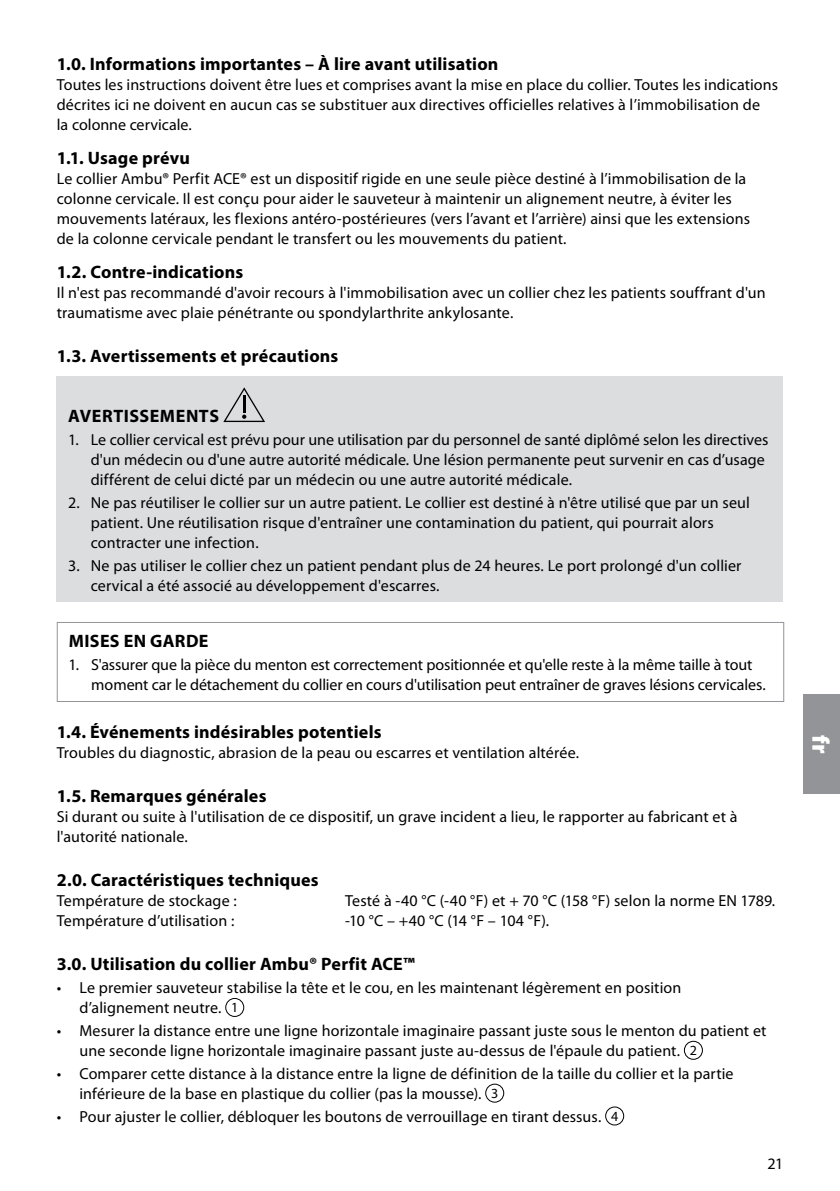
<style>
.page{position:relative;width:840px;height:1191px;background:#fff}
.page>*{position:absolute;margin:0;border:0;box-sizing:border-box;transform-origin:0 0}
.t1{font:900 24px "Myriad Pro";color:#fff}
.t2{font:700 18px "Myriad Pro";letter-spacing:.01em;color:#000}
.t3{font:700 18px "Myriad Pro";letter-spacing:.03em;color:#000}
.t4{font:16px/20px "Myriad Pro";letter-spacing:.005em;color:#000}
.s1{font-size:14px}
</style>
<div class="page">
<div style="left:802px;top:694px;width:37px;height:100px;background:#939498"></div>
<div style="left:57px;top:376px;width:725px;height:226px;background:#dcddde"></div>
<svg style="left:223px;top:387px;width:42px;height:35px"></svg>
<hr style="left:57px;top:622px;width:726px;height:1px;background:#939498">
<hr style="left:57px;top:623px;width:1px;height:78px;background:#939498">
<hr style="left:782px;top:623px;width:1px;height:78px;background:#939498">
<hr style="left:57px;top:701px;width:726px;height:1px;background:#939498">
<div style="left:225px;top:998px;width:19px;height:19px;border:1px solid #000;border-radius:50%"></div>
<div style="left:683px;top:1040px;width:19px;height:19px;border:1px solid #000;border-radius:50%"></div>
<div style="left:485px;top:1083px;width:19px;height:19px;border:1px solid #000;border-radius:50%"></div>
<div style="left:604px;top:1106px;width:20px;height:19px;border:1px solid #000;border-radius:50%"></div>
<p class="t2" style="left:57px;top:52px;width:443px">1.0. Informations importantes – À lire avant utilisation</p>
<p class="t4" style="left:57px;top:75px;width:722px">Toutes les instructions doivent être lues et comprises avant la mise en place du collier. Toutes les indications décrites ici ne doivent en aucun cas se substituer aux directives officielles relatives à l’immobilisation de<br>la colonne cervicale.</p>
<p class="t2" style="left:57px;top:146px;width:135px">1.1. Usage prévu</p>
<p class="t4" style="left:57px;top:169px;width:694px">Le collier Ambu® Perfit ACE® est un dispositif rigide en une seule pièce destiné à l’immobilisation de la colonne cervicale. Il est conçu pour aider le sauveteur à maintenir un alignement neutre, à éviter les mouvements latéraux, les flexions antéro-postérieures (vers l’avant et l’arrière) ainsi que les extensions de la colonne cervicale pendant le transfert ou les mouvements du patient.</p>
<p class="t2" style="left:57px;top:260px;width:188px">1.2. Contre-indications</p>
<p class="t4" style="left:57px;top:283px;width:710px">Il n'est pas recommandé d'avoir recours à l'immobilisation avec un collier chez les patients souffrant d'un traumatisme avec plaie pénétrante ou spondylarthrite ankylosante.</p>
<p class="t2" style="left:57px;top:344px;width:283px">1.3. Avertissements et précautions</p>
<p class="t3" style="left:68px;top:404px;width:152px">AVERTISSEMENTS</p>
<p class="t4" style="left:91px;top:429px;width:678px;text-indent:-23px">1. Le collier cervical est prévu pour une utilisation par du personnel de santé diplômé selon les directives d'un médecin ou d'une autre autorité médicale. Une lésion permanente peut survenir en cas d’usage différent de celui dicté par un médecin ou une autre autorité médicale.</p>
<p class="t4" style="left:91px;top:492px;width:660px;text-indent:-23px">2. Ne pas réutiliser le collier sur un autre patient. Le collier est destiné à n'être utilisé que par un seul patient. Une réutilisation risque d'entraîner une contamination du patient, qui pourrait alors contracter une infection.</p>
<p class="t4" style="left:91px;top:555px;width:651px;text-indent:-23px">3. Ne pas utiliser le collier chez un patient pendant plus de 24 heures. Le port prolongé d'un collier cervical a été associé au développement d'escarres.</p>
<p class="t2" style="left:69px;top:629px;width:141px">MISES EN GARDE</p>
<p class="t4" style="left:91px;top:654px;width:675px;text-indent:-23px">1. S'assurer que la pièce du menton est correctement positionnée et qu'elle reste à la même taille à tout moment car le détachement du collier en cours d'utilisation peut entraîner de graves lésions cervicales.</p>
<p class="t2" style="left:57px;top:720px;width:326px">1.4. Événements indésirables potentiels</p>
<p class="t4" style="left:57px;top:742px;width:523px">Troubles du diagnostic, abrasion de la peau ou escarres et ventilation altérée.</p>
<p class="t2" style="left:57px;top:784px;width:211px">1.5. Remarques générales</p>
<p class="t4" style="left:57px;top:806px;width:682px">Si durant ou suite à l'utilisation de ce dispositif, un grave incident a lieu, le rapporter au fabricant et à l'autorité nationale.</p>
<p class="t2" style="left:57px;top:868px;width:263px">2.0. Caractéristiques techniques</p>
<p class="t4" style="left:57px;top:890px;width:181px">Température de stockage :</p>
<p class="t4" style="left:345px;top:890px;width:431px">Testé à -40 °C (-40 °F) et + 70 °C (158 °F) selon la norme EN 1789.</p>
<p class="t4" style="left:57px;top:910px;width:179px">Température d’utilisation :</p>
<p class="t4" style="left:345px;top:910px;width:205px">-10 °C – +40 °C (14 °F – 104 °F).</p>
<p class="t2" style="left:57px;top:952px;width:359px">3.0. Utilisation du collier Ambu® Perfit ACE™</p>
<p class="t4" style="left:79px;top:977px;width:603px;text-indent:-23px">• Le premier sauveteur stabilise la tête et le cou, en les maintenant légèrement en position d’alignement neutre. <span class="s1">1</span></p>
<p class="t4" style="left:79px;top:1020px;width:688px;text-indent:-23px">• Mesurer la distance entre une ligne horizontale imaginaire passant juste sous le menton du patient et une seconde ligne horizontale imaginaire passant juste au-dessus de l'épaule du patient. <span class="s1">2</span></p>
<p class="t4" style="left:79px;top:1063px;width:655px;text-indent:-23px">• Comparer cette distance à la distance entre la ligne de définition de la taille du collier et la partie inférieure de la base en plastique du collier (pas la mousse). <span class="s1">3</span></p>
<p class="t4" style="left:57px;top:1105px;width:562px">• Pour ajuster le collier, débloquer les boutons de verrouillage en tirant dessus. <span class="s1">4</span></p>
<p class="t4" style="left:767px;top:1153px;width:17px">21</p>
<h1 class="t1" style="left:836px;top:735px;width:20px;rotate:90deg">fr</h1>
</div>
